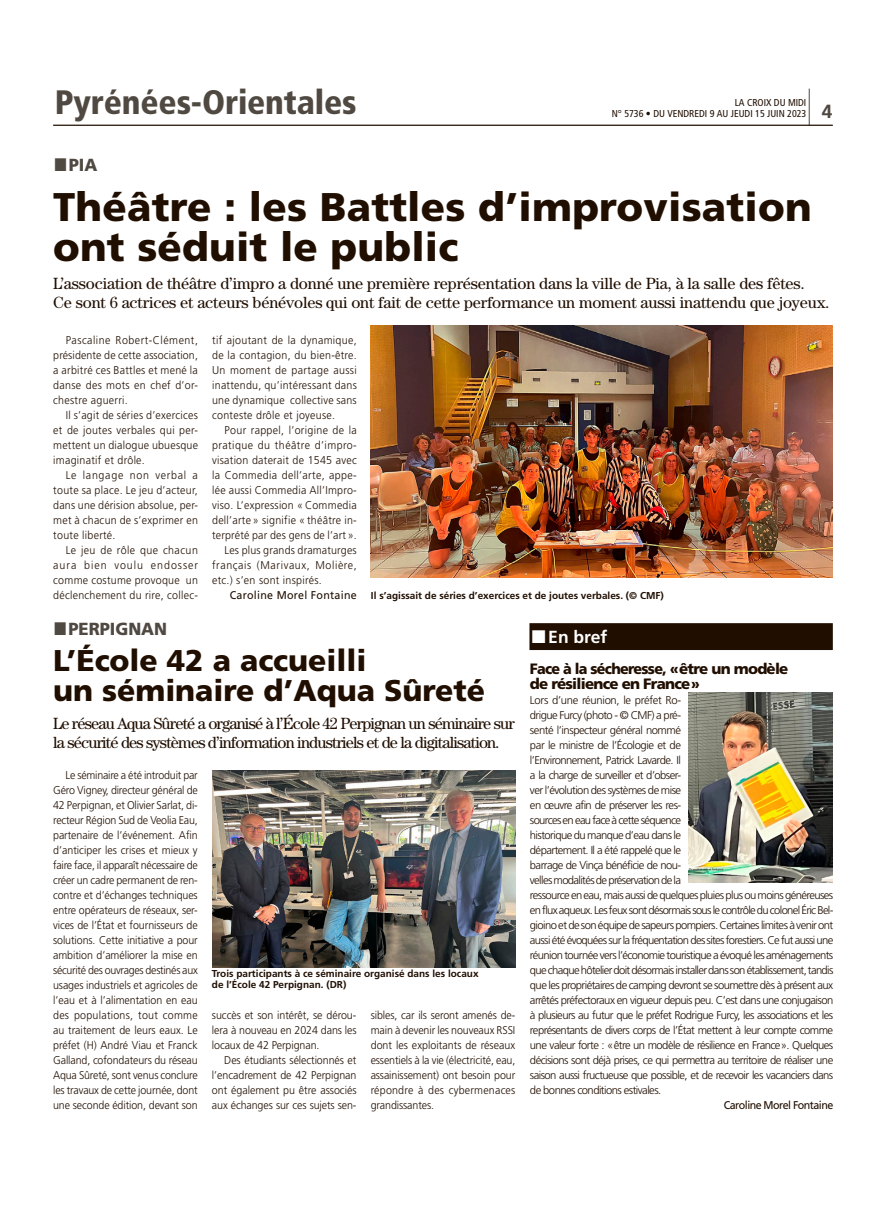
<style>
.page{position:relative;width:886px;height:1205px;background:#fff}
.page>*{position:absolute;margin:0;border:0;box-sizing:border-box;transform-origin:0 0}
.t1{font:900 40px/40px "PBH Fruti";letter-spacing:.005em;color:#200e00}
.t2{font:33.88px "JO Fruti Black Cn";letter-spacing:-.005em;color:#4f4942}
.t3{font:900 30px/30px "PBH Fruti";color:#200e00}
.t4{font:700 19px "JO Fruti";color:#4f4942}
.t5{font:900 17.5px "PBH Fruti";color:#4f4942;scale:.95 1}
.t6{font:17.5px "PBH Frutibol";color:#fff}
.t7{font:16.25px/18.8px "PBH Century";letter-spacing:-.01em;color:#200e00}
.t8{font:16.25px/18.8px "PBH Century";letter-spacing:-.05em;color:#200e00}
.t9{font:900 15px/15px "PBH Fruti";letter-spacing:-.05em;color:#200e00;scale:.95 1}
.t10{font:300 11.25px/15px "PBH Fruti";letter-spacing:-.05em;color:#200e00;text-align:justify;scale:.95 1}
.t11{font:300 11.25px/15px "PBH Fruti";letter-spacing:-.05em;color:#200e00}
.t12{font:300 11.25px "PBH Fruti";letter-spacing:.025em;color:#200e00;scale:.95 1}
.t13{font:300 11.25px "PBH Fruti";letter-spacing:.015em;color:#200e00;scale:.95 1}
.t14{font:300 11.25px "PBH Fruti";letter-spacing:.055em;color:#200e00;scale:.95 1}
.t15{font:300 11.25px "PBH Fruti";letter-spacing:.04em;color:#200e00;scale:.95 1}
.t16{font:300 11.25px "PBH Fruti";letter-spacing:.035em;color:#200e00;scale:.95 1}
.t17{font:300 11.25px "PBH Fruti";letter-spacing:.03em;color:#200e00;scale:.95 1}
.t18{font:700 11.25px "PBH Fruti Reg";letter-spacing:-.05em;color:#200e00;scale:.95 1}
.t19{font:700 11.25px "PBH Fruti Reg";letter-spacing:.025em;color:#200e00;scale:.95 1}
.t20{font:10px/11.2px "PBH Frutibol";color:#200e00}
.t21{font:10px "JO Fruti Cn";color:#200e00}
.s1{font-family:"Arial";font-weight:700;font-size:27.5px}
</style>
<div class="page">
<hr style="left:809px;top:89px;width:1px;height:37px;background:#4f4942">
<hr style="left:53px;top:125px;width:780px;height:1px;background:#200e00">
<div style="left:529px;top:623px;width:304px;height:27px;background:#200e00"></div>
<img style="left:212px;top:771px;width:303px;height:196px">
<img style="left:371px;top:325px;width:461px;height:253px">
<img style="left:688px;top:693px;width:145px;height:189px">
<h2 class="t2" style="left:55px;top:82px;width:303px">Pyrénées-Orientales</h2>
<p class="t21" style="left:735px;top:96px;width:73px">LA CROIX DU MIDI</p>
<p class="t21" style="left:612px;top:108px;width:161px">N° 5736 • DU VENDREDI 9 AU JEUDI 15 JUIN</p>
<p class="t21" style="left:787px;top:108px;width:21px">2023</p>
<h3 class="t4" style="left:822px;top:100px;width:12px">4</h3>
<h3 class="t5" style="left:54px;top:154px;width:45px"><span class="s1">■</span>pia</h3>
<h1 class="t1" style="left:53px;top:187px;width:760px">Théâtre : les Battles d’improvisation ont séduit le public</h1>
<h3 class="t7" style="left:53px;top:274px;width:778px">L’association de théâtre d’impro a donné une première représentation dans la ville de Pia, à la salle des fêtes.<br>Ce sont 6 actrices et acteurs bénévoles qui ont fait de cette performance un moment aussi inattendu que joyeux.</h3>
<p class="t10" style="left:53px;top:332px;width:154px;text-indent:12px">Pascaline Robert-Clément, présidente de cette association, a arbitré ces Battles et mené la danse des mots en chef d’or&shy;chestre aguerri.</p>
<p class="t10" style="left:53px;top:407px;width:154px;text-indent:12px">Il s’agit de séries d’exercices et de joutes verbales qui per&shy;mettent un dialogue ubuesque imaginatif et drôle.</p>
<p class="t10" style="left:53px;top:467px;width:154px;text-indent:12px">Le langage non verbal a toute sa place. Le jeu d’acteur, dans une dérision absolue, per&shy;met à chacun de s’exprimer en toute liberté.</p>
<p class="t10" style="left:53px;top:542px;width:154px;text-indent:12px">Le jeu de rôle que chacun aura bien voulu endosser comme costume provoque un déclenchement du rire, collec-</p>
<p class="t10" style="left:212px;top:332px;width:154px">tif ajoutant de la dynamique, de la contagion, du bien-être.<br>Un moment de partage aussi inattendu, qu’intéressant dans une dynamique collective sans conteste drôle et joyeuse.</p>
<p class="t17" style="left:224px;top:423px;width:141px">Pour rappel, l’origine de la</p>
<p class="t15" style="left:212px;top:438px;width:154px">pratique du théâtre d’impro-</p>
<p class="t12" style="left:212px;top:453px;width:154px">visation daterait de 1545 avec</p>
<p class="t16" style="left:212px;top:468px;width:154px">la Commedia dell’arte, appe-</p>
<p class="t12" style="left:212px;top:483px;width:154px">lée aussi Commedia All’Impro-</p>
<p class="t12" style="left:212px;top:498px;width:154px">viso. L’expression « Commedia</p>
<p class="t12" style="left:212px;top:513px;width:154px">dell’arte » signifie « théâtre in-</p>
<p class="t13" style="left:212px;top:528px;width:154px">terprété par des gens de l’art ».</p>
<p class="t13" style="left:224px;top:543px;width:141px">Les plus grands dramaturges</p>
<p class="t14" style="left:212px;top:558px;width:154px">français (Marivaux, Molière,</p>
<p class="t12" style="left:212px;top:573px;width:117px">etc.) s’en sont inspirés.</p>
<p class="t19" style="left:230px;top:588px;width:135px">Caroline Morel Fontaine</p>
<p class="t20" style="left:371px;top:590px;width:294px">Il s’agissait de séries d’exercices et de joutes verbales. (© CMF)</p>
<h3 class="t5" style="left:53px;top:618px;width:121px"><span class="s1">■</span>perpignan</h3>
<h3 class="t3" style="left:53px;top:645px;width:433px">L’École 42 a accueilli<br>un séminaire d’Aqua Sûreté</h3>
<h3 class="t8" style="left:53px;top:714px;width:463px">Le réseau Aqua Sûreté a organisé à l’École 42 Perpignan un séminaire sur la sécurité des systèmes d’information industriels et de la digitalisation.</h3>
<p class="t10" style="left:53px;top:767px;width:154px;text-indent:12px">Le séminaire a été introduit par Géro Vigney, directeur général de 42 Perpignan, et Olivier Sarlat, di&shy;recteur Région Sud de Veolia Eau, partenaire de l’événement. Afin d’anticiper les crises et mieux y faire face, il apparaît nécessaire de créer un cadre permanent de ren&shy;contre et d’échanges techniques entre opérateurs de réseaux, ser&shy;vices de l’État et fournisseurs de solutions. Cette initiative a pour ambition d’améliorer la mise en sécurité des ouvrages destinés aux usages industriels et agricoles de l’eau et à l’alimentation en eau des populations, tout comme au traitement de leurs eaux. Le préfet (H) André Viau et Franck Galland, cofondateurs du réseau Aqua Sûreté, sont venus conclure les travaux de cette journée, dont une seconde édition, devant son</p>
<p class="t20" style="left:212px;top:968px;width:268px">Trois participants à ce séminaire organisé dans les locaux de l’École 42 Perpignan. (DR)</p>
<p class="t10" style="left:212px;top:1007px;width:154px">succès et son intérêt, se dérou&shy;lera à nouveau en 2024 dans les locaux de 42 Perpignan.</p>
<p class="t10" style="left:212px;top:1052px;width:154px;text-indent:12px">Des étudiants sélectionnés et l’encadrement de 42 Perpignan ont également pu être associés aux échanges sur ces sujets sen-</p>
<p class="t10" style="left:371px;top:1007px;width:154px">sibles, car ils seront amenés de&shy;main à devenir les nouveaux RSSI dont les exploitants de réseaux essentiels à la vie (électricité, eau, assainissement) ont besoin pour répondre à des cybermenaces grandissantes.</p>
<h3 class="t6" style="left:530px;top:626px;width:78px"><span class="s1">■</span>En bref</h3>
<h3 class="t9" style="left:530px;top:661px;width:274px">Face à la sécheresse, «être un modèle de résilience en France»</h3>
<p class="t11" style="left:530px;top:692px;width:305px">Lors d’une réunion, le préfet Ro-<br>drigue Furcy (photo - © CMF) a pré-<br>senté l’inspecteur général nommé<br>par le ministre de l’Écologie et de<br>l’Environnement, Patrick Lavarde. Il<br>a la charge de surveiller et d’obser-<br>ver l’évolution des systèmes de mise<br>en œuvre afin de préserver les res-<br>sources en eau face à cette séquence<br>historique du manque d’eau dans le<br>département. Il a été rappelé que le<br>barrage de Vinça bénéficie de nou-<br>velles modalités de préservation de la<br>ressource en eau, mais aussi de quelques pluies plus ou moins généreuses en flux aqueux. Les feux sont désormais sous le contrôle du colonel Éric Bel&shy;gioino et de son équipe de sapeurs pompiers. Certaines limites à venir ont aussi été évoquées sur la fréquentation des sites forestiers. Ce fut aussi une réunion tournée vers l’économie touristique a évoqué les aménagements que chaque hôtelier doit désormais installer dans son établissement, tandis que les propriétaires de camping devront se soumettre dès à présent aux arrêtés préfectoraux en vigueur depuis peu. C’est dans une conjugaison à plusieurs au futur que le préfet Rodrigue Furcy, les associations et les représentants de divers corps de l’État mettent à leur compte comme une valeur forte : «être un modèle de résilience en France». Quelques décisions sont déjà prises, ce qui permettra au territoire de réaliser une saison aussi fructueuse que possible, et de recevoir les vacanciers dans de bonnes conditions estivales.</p>
<p class="t18" style="left:724px;top:1098px;width:117px">Caroline Morel Fontaine</p>
</div>
